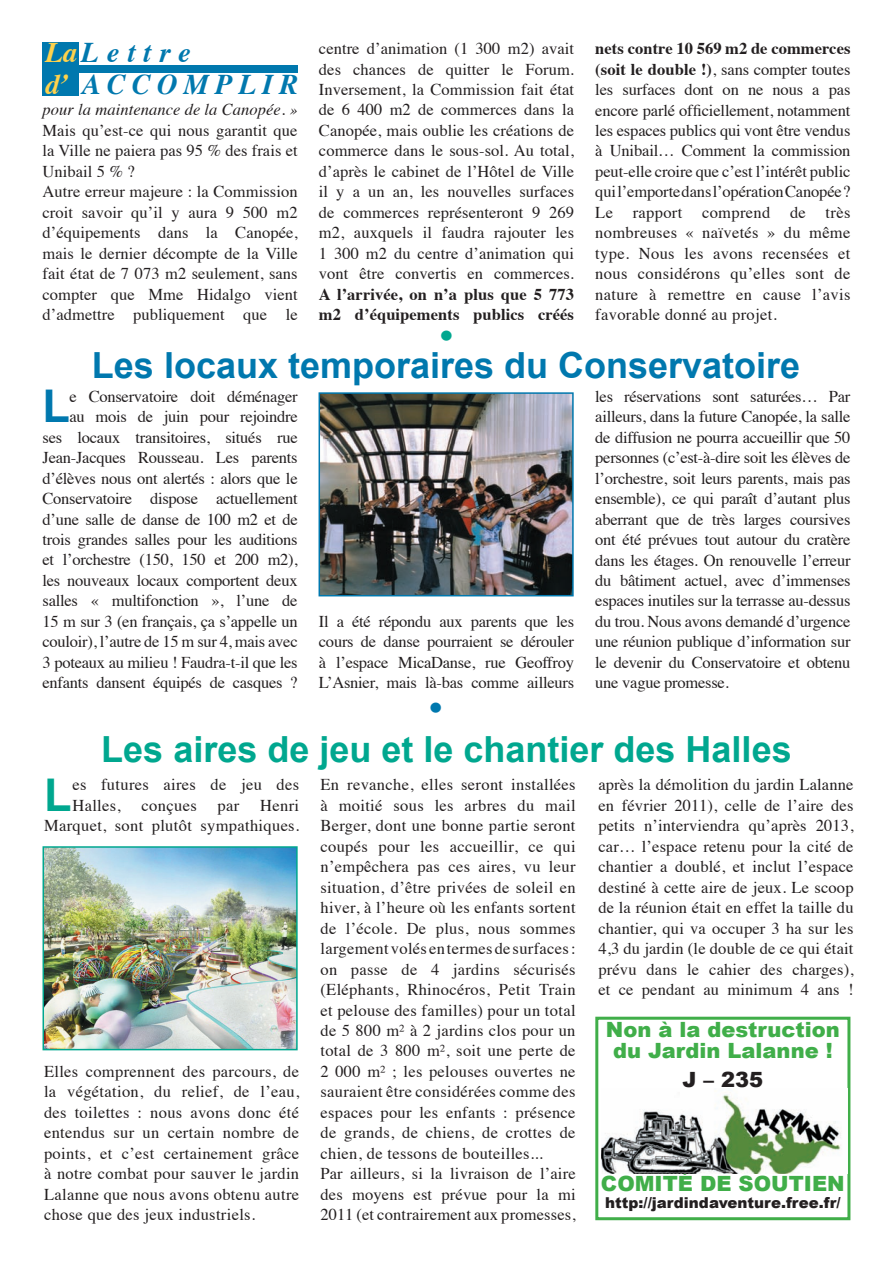
<style>
.page{position:relative;width:893px;height:1263px;background:#fff}
.page>*{position:absolute;margin:0;border:0;box-sizing:border-box;transform-origin:0 0}
.t1{font:700 45px "Arial";color:#0078ae}
.t2{font:700 45px "Arial";color:#00a78f}
.t3{font:700 36px "Arial";color:#0078ae}
.t4{font:700 36px "Arial";color:#00a78f}
.t5{font:italic 700 28.5px/31.5px "Times";letter-spacing:.215em;color:#0078ae}
.t6{font:900 21px/21px "Arial";color:#40ae49;text-align:center}
.t7{font:900 21px "Arial";color:#231f20}
.t8{font:16.5px/20.4px "Times";letter-spacing:.01em;color:#231f20;text-align:justify}
.t9{font:16.5px/20.4px "Times";letter-spacing:-.015em;color:#231f20;text-align:right}
.t10{font:700 16.5px/20.4px "Times";letter-spacing:.005em;color:#231f20}
.t11{font:italic 16.5px "Times";letter-spacing:.005em;color:#231f20}
.t12{font:900 15px "Arial";color:#231f20}
.s1{color:#fed24c}
.s2{font-weight:700}
</style>
<div class="page">
<div style="left:43px;top:42px;width:36px;height:54px;background:#0078ae"></div>
<div style="left:43px;top:65px;width:255px;height:7px;background:#0078ae"></div>
<img style="left:322px;top:395px;width:249px;height:198px">
<div style="left:319px;top:392px;width:255px;height:204px;border:2px solid #0078ae"></div>
<img style="left:46px;top:849px;width:249px;height:198px">
<div style="left:43px;top:846px;width:255px;height:204px;border:2px solid #00a78f"></div>
<div style="left:595px;top:1017px;width:255px;height:203px;border:3px solid #40ae49"></div>
<img style="left:601px;top:1088px;width:246px;height:85px">
<h3 class="t5" style="left:45px;top:35px;width:255px"><span class="s1">La</span>Lettre<br><span class="s1">d’</span> ACCOMPLIR</h3>
<p class="t11" style="left:43px;top:95px;width:257px">pour la maintenance de la Canopée. »</p>
<p class="t8" style="left:43px;top:119px;width:257px;text-align:left">Mais qu’est-ce qui nous garantit que la Ville ne paiera pas 95 % des frais et<br>Unibail 5 % ?<br>Autre erreur majeure : la Commission croit savoir qu’il y aura 9 500 m2 d’équipements dans la Canopée, mais le dernier décompte de la Ville fait état de 7 073 m2 seulement, sans compter que Mme Hidalgo vient d’admettre publiquement que le</p>
<p class="t8" style="left:319px;top:37px;width:257px">centre d’animation (1 300 m2) avait des chances de quitter le Forum.<br>Inversement, la Commission fait état de 6 400 m2 de commerces dans la Canopée, mais oublie les créations de commerce dans le sous-sol. Au total, d’après le cabinet de l’Hôtel de Ville il y a un an, les nouvelles surfaces de commerces représenteront 9 269 m2, auxquels il faudra rajouter les 1 300 m2 du centre d’animation qui vont être convertis en commerces.</p>
<p class="t10" style="left:319px;top:282px;width:257px">A l’arrivée, on n’a plus que 5 773 m2 d’équipements publics créés</p>
<p class="t8" style="left:595px;top:37px;width:257px"><span class="s2">nets contre 10 569 m2 de commerces (soit le double !)</span>, sans compter toutes les surfaces dont on ne nous a pas encore parlé officiellement, notamment les espaces publics qui vont être vendus à Unibail… Comment la commission peut-elle croire que c’est l’intérêt public qui l’emporte dans l’opération Canopée ?<br>Le rapport comprend de très nombreuses « naïvetés » du même type. Nous les avons recensées et nous considérons qu’elles sont de nature à remettre en cause l’avis favorable donné au projet.</p>
<h2 class="t4" style="left:440px;top:312px;width:14px">•</h2>
<h2 class="t3" style="left:92px;top:342px;width:710px">Les locaux temporaires du Conservatoire</h2>
<h1 class="t1" style="left:43px;top:377px;width:29px">L</h1>
<p class="t9" style="left:43px;top:385px;width:257px">e Conservatoire doit déménager<br>au mois de juin pour rejoindre<br>ses locaux transitoires, situés rue Jean-Jacques Rousseau. Les parents d’élèves nous ont alertés : alors que le Conservatoire dispose actuellement d’une salle de danse de 100 m2 et de trois grandes salles pour les auditions et l’orchestre (150, 150 et 200 m2), les nouveaux locaux comportent deux salles « multifonction », l’une de 15 m sur 3 (en français, ça s’appelle un couloir), l’autre de 15 m sur 4, mais avec 3 poteaux au milieu ! Faudra-t-il que les enfants dansent équipés de casques ?</p>
<p class="t8" style="left:319px;top:610px;width:257px">Il a été répondu aux parents que les cours de danse pourraient se dérouler à l’espace MicaDanse, rue Geoffroy L’Asnier, mais là-bas comme ailleurs</p>
<h2 class="t3" style="left:430px;top:683px;width:14px">•</h2>
<p class="t8" style="left:595px;top:385px;width:257px">les réservations sont saturées… Par ailleurs, dans la future Canopée, la salle de diffusion ne pourra accueillir que 50 personnes (c’est-à-dire soit les élèves de l’orchestre, soit leurs parents, mais pas ensemble), ce qui paraît d’autant plus aberrant que de très larges coursives ont été prévues tout autour du cratère dans les étages. On renouvelle l’erreur du bâtiment actuel, avec d’immenses espaces inutiles sur la terrasse au-dessus du trou. Nous avons demandé d’urgence une réunion publique d’information sur le devenir du Conservatoire et obtenu une vague promesse.</p>
<h2 class="t4" style="left:101px;top:726px;width:692px">Les aires de jeu et le chantier des Halles</h2>
<h1 class="t2" style="left:44px;top:765px;width:29px">L</h1>
<p class="t8" style="left:72px;top:773px;width:228px">es futures aires de jeu des<br>Halles,</p>
<p class="t8" style="left:44px;top:794px;width:257px;text-align:right">Henri<br>Marquet, sont plutôt sympathiques.</p>
<p class="t8" style="left:142px;top:794px;width:57px">conçues</p>
<p class="t8" style="left:218px;top:794px;width:23px">par</p>
<p class="t8" style="left:44px;top:1059px;width:257px">Elles comprennent des parcours, de la végétation, du relief, de l’eau, des toilettes : nous avons donc été entendus sur un certain nombre de points, et c’est certainement grâce à notre combat pour sauver le jardin Lalanne que nous avons obtenu autre chose que des jeux industriels.</p>
<p class="t8" style="left:320px;top:773px;width:257px;text-align:left">En revanche, elles seront installées à moitié sous les arbres du mail Berger, dont une bonne partie seront coupés pour les accueillir, ce qui n’empêchera pas ces aires, vu leur situation, d’être privées de soleil en hiver, à l’heure où les enfants sortent de l’école. De plus, nous sommes largement volés en termes de surfaces : on passe de 4 jardins sécurisés (Eléphants, Rhinocéros, Petit Train et pelouse des familles) pour un total de 5 800 m² à 2 jardins clos pour un total de 3 800 m², soit une perte de 2 000 m² ; les pelouses ouvertes ne sauraient être considérées comme des espaces pour les enfants : présence de grands, de chiens, de crottes de chien, de tessons de bouteilles...<br>Par ailleurs, si la livraison de l’aire des moyens est prévue pour la mi 2011 (et contrairement aux promesses,</p>
<p class="t8" style="left:598px;top:773px;width:257px">après la démolition du jardin Lalanne en février 2011), celle de l’aire des petits n’interviendra qu’après 2013, car… l’espace retenu pour la cité de chantier a doublé, et inclut l’espace destiné à cette aire de jeux. Le scoop de la réunion était en effet la taille du chantier, qui va occuper 3 ha sur les 4,3 du jardin (le double de ce qui était prévu dans le cahier des charges), et ce pendant au minimum 4 ans !</p>
<p class="t6" style="left:606px;top:1018px;width:236px">Non à la destruction du Jardin Lalanne !</p>
<p class="t7" style="left:683px;top:1064px;width:82px">J – 235</p>
<p class="t6" style="left:601px;top:1172px;width:245px">COMITÉ DE SOUTIEN</p>
<p class="t12" style="left:605px;top:1191px;width:237px">http://jardindaventure.free.fr/</p>
</div>
